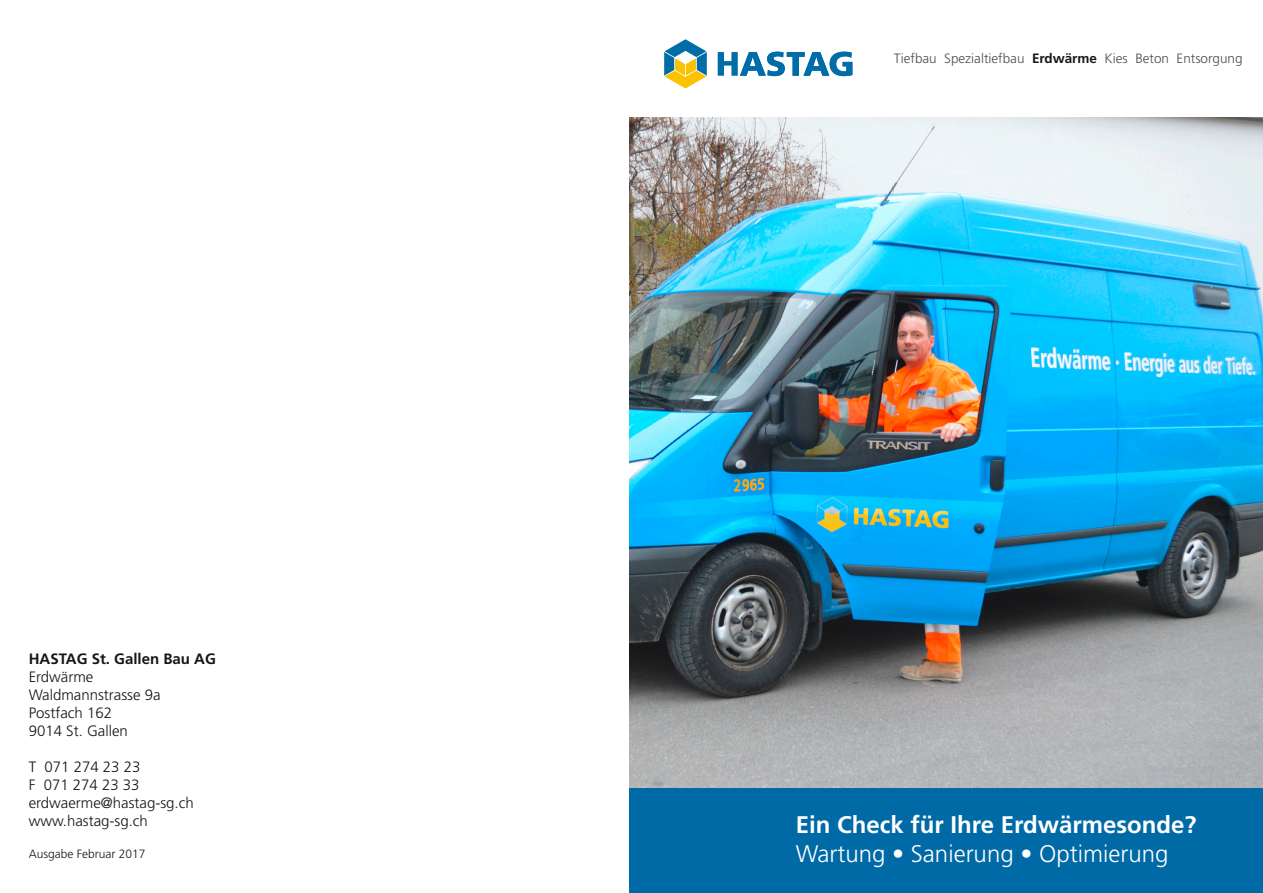
<style>
.page{position:relative;width:1263px;height:893px;background:#fff}
.page>*{position:absolute;margin:0;border:0;box-sizing:border-box;transform-origin:0 0}
.t1{font:700 24px "Frutiger LT";color:#fff}
.t2{font:300 24px "Frutiger LT";color:#fff}
.t3{font:300 15px/18px "Frutiger LT";color:#151616}
.t4{font:700 15px "Frutiger LT";color:#151616}
.t5{font:300 13.5px "Frutiger LT";color:#4e4e4d}
.t6{font:300 12px "Frutiger LT";color:#151616}
.s1{font-weight:700;color:#151616}
</style>
<div class="page">
<svg style="left:718px;top:52px;width:134px;height:24px"></svg>
<svg style="left:664px;top:39px;width:43px;height:49px"></svg>
<img style="left:629px;top:118px;width:634px;height:670px">
<div style="left:629px;top:788px;width:634px;height:105px;background:#006aa7"></div>
<p class="t4" style="left:29px;top:650px;width:189px">HASTAG St. Gallen Bau AG</p>
<p class="t3" style="left:29px;top:668px;width:133px">Erdwärme<br>Waldmannstrasse 9a<br>Postfach 162<br>9014 St. Gallen</p>
<p class="t3" style="left:29px;top:758px;width:167px">T 071 274 23 23<br>F 071 274 23 33 erdwaerme@hastag-sg.ch www.hastag-sg.ch</p>
<p class="t6" style="left:29px;top:847px;width:118px">Ausgabe Februar 2017</p>
<p class="t5" style="left:894px;top:50px;width:350px">Tiefbau Spezialtiefbau <span class="s1">Erdwärme</span> Kies Beton Entsorgung</p>
<h1 class="t1" style="left:796px;top:811px;width:402px">Ein Check für Ihre Erdwärmesonde?</h1>
<h1 class="t2" style="left:796px;top:840px;width:374px">Wartung • Sanierung • Optimierung</h1>
</div>
